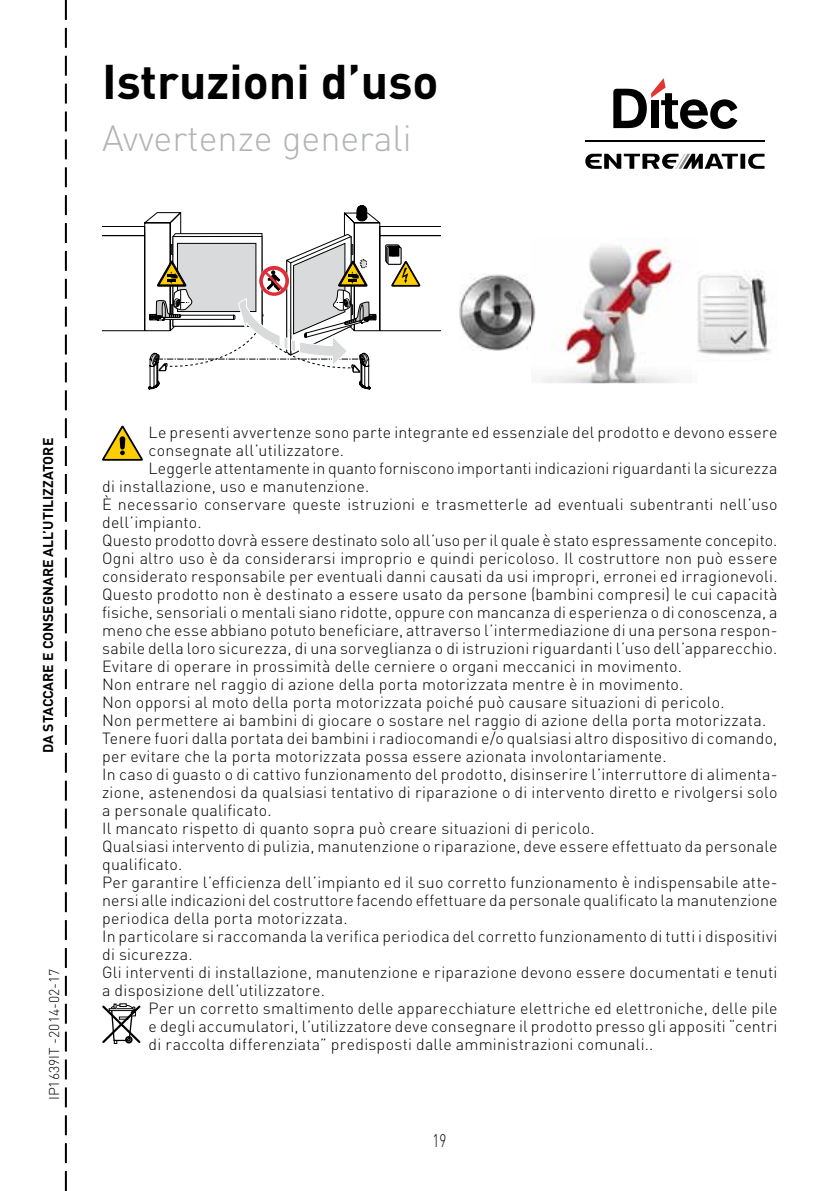
<style>
.page{position:relative;width:840px;height:1191px;background:#fff}
.page>*{position:absolute;margin:0;border:0;box-sizing:border-box;transform-origin:0 0}
.t1{font:700 48px "DIN Pro";color:#000}
.t2{font:300 36px "DIN Pro";color:#b1b3b4}
.t3{font:300 18px "DIN Pro";color:#000;scale:.75 1}
.t4{font:300 16px "DIN Pro";letter-spacing:.015em;color:#000}
.t5{font:700 14px "DIN Pro";color:#000}
.t6{font:300 14px "DIN Pro";color:#000}
</style>
<div class="page">
<svg style="left:102px;top:1003px;width:38px;height:40px"></svg>
<svg style="left:65px;top:0;width:2px;height:1191px"></svg>
<svg style="left:613px;top:78px;width:124px;height:51px"></svg>
<svg style="left:748px;top:154px;width:16px;height:15px"></svg>
<svg style="left:740px;top:154px;width:4px;height:15px"></svg>
<svg style="left:585px;top:154px;width:152px;height:15px"></svg>
<hr style="left:585px;top:140px;width:179px;height:1px;background:#000">
<svg style="left:102px;top:425px;width:41px;height:36px"></svg>
<div style="left:120px;top:436px;width:5px;height:13px;background:#000;border-radius:3px"></div>
<img style="left:535px;top:237px;width:145px;height:146px">
<img style="left:459px;top:274px;width:76px;height:76px">
<img style="left:697px;top:274px;width:74px;height:81px">
<svg style="left:102px;top:211px;width:338px;height:121px"></svg>
<svg style="left:356px;top:206px;width:11px;height:15px"></svg>
<svg style="left:385px;top:244px;width:35px;height:42px"></svg>
<svg style="left:148px;top:233px;width:228px;height:156px"></svg>
<h1 class="t1" style="left:102px;top:49px;width:338px">Istruzioni d’uso</h1>
<h2 class="t2" style="left:102px;top:114px;width:311px">Avvertenze generali</h2>
<p class="t5" style="left:39px;top:753px;width:316px;rotate:-90deg">DA STACCARE E CONSEGNARE ALL’UTILIZZATORE</p>
<p class="t6" style="left:45px;top:1100px;width:133px;rotate:-90deg">IP1639IT -2014-02-17</p>
<p class="t4" style="left:148px;top:421px;width:630px">Le presenti avvertenze sono parte integrante ed essenziale del prodotto e devono essere</p>
<p class="t4" style="left:148px;top:439px;width:197px">consegnate all’utilizzatore.</p>
<p class="t4" style="left:148px;top:457px;width:630px">Leggerle attentamente in quanto forniscono importanti indicazioni riguardanti la sicurezza</p>
<p class="t4" style="left:102px;top:475px;width:268px">di installazione, uso e manutenzione.</p>
<p class="t4" style="left:102px;top:493px;width:676px">È necessario conservare queste istruzioni e trasmetterle ad eventuali subentranti nell’uso</p>
<p class="t4" style="left:102px;top:511px;width:101px">dell’impianto.</p>
<p class="t4" style="left:102px;top:529px;width:676px">Questo prodotto dovrà essere destinato solo all’uso per il quale è stato espressamente concepito.</p>
<p class="t4" style="left:102px;top:547px;width:676px">Ogni altro uso è da considerarsi improprio e quindi pericoloso. Il costruttore non può essere</p>
<p class="t4" style="left:102px;top:565px;width:676px">considerato responsabile per eventuali danni causati da usi impropri, erronei ed irragionevoli.</p>
<p class="t4" style="left:102px;top:583px;width:676px">Questo prodotto non è destinato a essere usato da persone (bambini compresi) le cui capacità</p>
<p class="t4" style="left:102px;top:601px;width:676px">fisiche, sensoriali o mentali siano ridotte, oppure con mancanza di esperienza o di conoscenza, a</p>
<p class="t4" style="left:102px;top:619px;width:676px">meno che esse abbiano potuto beneficiare, attraverso l’intermediazione di una persona respon-</p>
<p class="t4" style="left:102px;top:637px;width:676px">sabile della loro sicurezza, di una sorveglianza o di istruzioni riguardanti l’uso dell’apparecchio.</p>
<p class="t4" style="left:102px;top:655px;width:581px">Evitare di operare in prossimità delle cerniere o organi meccanici in movimento.</p>
<p class="t4" style="left:102px;top:673px;width:582px">Non entrare nel raggio di azione della porta motorizzata mentre è in movimento.</p>
<p class="t4" style="left:102px;top:691px;width:623px">Non opporsi al moto della porta motorizzata poiché può causare situazioni di pericolo.</p>
<p class="t4" style="left:102px;top:709px;width:665px">Non permettere ai bambini di giocare o sostare nel raggio di azione della porta motorizzata.</p>
<p class="t4" style="left:102px;top:727px;width:676px">Tenere fuori dalla portata dei bambini i radiocomandi e/o qualsiasi altro dispositivo di comando,</p>
<p class="t4" style="left:102px;top:745px;width:565px">per evitare che la porta motorizzata possa essere azionata involontariamente.</p>
<p class="t4" style="left:102px;top:763px;width:676px">In caso di guasto o di cattivo funzionamento del prodotto, disinserire l’interruttore di alimenta-</p>
<p class="t4" style="left:102px;top:781px;width:676px">zione, astenendosi da qualsiasi tentativo di riparazione o di intervento diretto e rivolgersi solo</p>
<p class="t4" style="left:102px;top:799px;width:171px">a personale qualificato.</p>
<p class="t4" style="left:102px;top:817px;width:494px">Il mancato rispetto di quanto sopra può creare situazioni di pericolo.</p>
<p class="t4" style="left:102px;top:835px;width:676px">Qualsiasi intervento di pulizia, manutenzione o riparazione, deve essere effettuato da personale</p>
<p class="t4" style="left:102px;top:853px;width:82px">qualificato.</p>
<p class="t4" style="left:102px;top:871px;width:676px">Per garantire l’efficienza dell’impianto ed il suo corretto funzionamento è indispensabile atte-</p>
<p class="t4" style="left:102px;top:889px;width:676px">nersi alle indicazioni del costruttore facendo effettuare da personale qualificato la manutenzione</p>
<p class="t4" style="left:102px;top:907px;width:247px">periodica della porta motorizzata.</p>
<p class="t4" style="left:102px;top:925px;width:676px">In particolare si raccomanda la verifica periodica del corretto funzionamento di tutti i dispositivi</p>
<p class="t4" style="left:102px;top:943px;width:92px">di sicurezza.</p>
<p class="t4" style="left:102px;top:961px;width:676px">Gli interventi di installazione, manutenzione e riparazione devono essere documentati e tenuti</p>
<p class="t4" style="left:102px;top:979px;width:224px">a disposizione dell’utilizzatore.</p>
<p class="t4" style="left:148px;top:997px;width:630px">Per un corretto smaltimento delle apparecchiature elettriche ed elettroniche, delle pile</p>
<p class="t4" style="left:148px;top:1015px;width:630px">e degli accumulatori, l’utilizzatore deve consegnare il prodotto presso gli appositi “centri</p>
<p class="t4" style="left:148px;top:1033px;width:506px">di raccolta differenziata” predisposti dalle amministrazioni comunali..</p>
<p class="t3" style="left:432px;top:1128px;width:20px">19</p>
</div>
